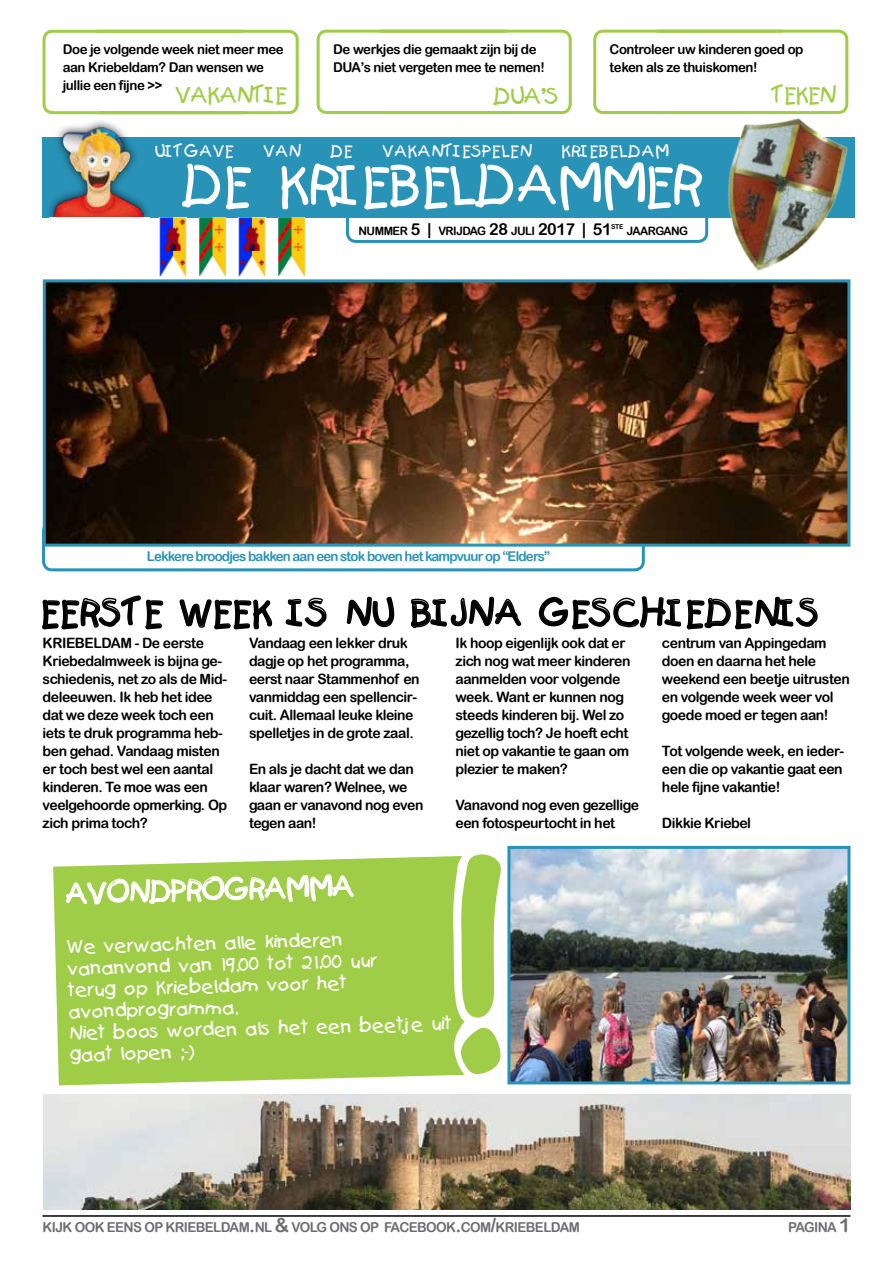
<style>
.page{position:relative;width:893px;height:1263px;background:#fff}
.page>*{position:absolute;margin:0;border:0;box-sizing:border-box;transform-origin:0 0}
.t1{font:54px "Kids Plain";letter-spacing:-.05em;color:#fff}
.t2{font:35.4px "Kids Plain";color:#000}
.t3{font:28.5px "Kids Plain";color:#fff}
.t4{font:22.5px "Kids Plain";letter-spacing:-.05em;color:#a0cd47}
.t5{font:18px/21.5px "Kids Plain";color:#fff}
.t6{font:16.5px "Kids Plain";letter-spacing:.01em;color:#fff}
.t7{font:14.25px/18px "Arial Rounded MT Bold";letter-spacing:-.03em;color:#000}
.t8{font:13.65px "Arial Rounded MT Bold";letter-spacing:-.045em;color:#6d6e71}
.t9{font:13.5px/18px "Arial Rounded MT Bold";letter-spacing:-.03em;color:#000}
.t10{font:13.5px "Arial Rounded MT Bold";letter-spacing:-.06em;color:#2992b7}
.t11{font:11.55px "Arial Rounded MT Bold";letter-spacing:-.045em;color:#000}
.t12{font:6.75px "Arial Rounded MT Bold";color:#000}
.s1{font-size:16.5px}
.s2{font-size:19.5px}
</style>
<div class="page">
<hr style="left:43px;top:1215px;width:807px;height:2px;background:#000">
<svg style="left:42px;top:595px;width:122px;height:35px"></svg>
<svg style="left:179px;top:599px;width:94px;height:31px"></svg>
<svg style="left:285px;top:597px;width:42px;height:30px"></svg>
<svg style="left:346px;top:596px;width:49px;height:32px"></svg>
<svg style="left:410px;top:571px;width:112px;height:57px"></svg>
<svg style="left:538px;top:596px;width:280px;height:34px"></svg>
<div style="left:42px;top:521px;width:603px;height:50px;border:3px solid #2992b7;border-radius:9px"></div>
<div style="left:53px;top:856px;width:385px;height:229px;background:#a0cd47"></div>
<svg style="left:438px;top:845px;width:94px;height:240px"></svg>
<svg style="left:65px;top:856px;width:290px;height:120px"></svg>
<img style="left:47px;top:283px;width:799px;height:260px">
<div style="left:43px;top:279px;width:807px;height:268px;border:3px solid #2992b7"></div>
<img style="left:511px;top:850px;width:335px;height:230px">
<div style="left:507px;top:846px;width:343px;height:238px;border:3px solid #2992b7"></div>
<div style="left:346px;top:193px;width:362px;height:50px;border:3px solid #2992b7;border-radius:9px"></div>
<div style="left:43px;top:137px;width:812px;height:80px;background:#2992b7"></div>
<svg style="left:42px;top:29px;width:257px;height:86px"></svg>
<svg style="left:316px;top:29px;width:256px;height:86px"></svg>
<svg style="left:593px;top:29px;width:256px;height:86px"></svg>
<div style="left:45px;top:118px;width:106px;height:109px;background:#000;opacity:.75"></div>
<img style="left:51px;top:124px;width:92px;height:93px">
<div style="left:49px;top:217px;width:101px;height:15px;background:#fff"></div>
<img style="left:683px;top:98px;width:172px;height:193px">
<img style="left:160px;top:218px;width:26px;height:58px">
<img style="left:43px;top:1094px;width:807px;height:115px">
<img style="left:199px;top:218px;width:27px;height:57px">
<img style="left:239px;top:218px;width:26px;height:58px">
<img style="left:278px;top:218px;width:27px;height:57px">
<p class="t9" style="left:333px;top:40px;width:213px">De werkjes die gemaakt zijn bij de<br>DUA’s niet vergeten mee te nemen!</p>
<p class="t9" style="left:610px;top:40px;width:195px">Controleer uw kinderen goed op teken als ze thuiskomen!</p>
<h3 class="t4" style="left:772px;top:81px;width:66px">TEKEN</h3>
<p class="t9" style="left:63px;top:40px;width:222px">Doe je volgende week niet meer mee aan Kriebeldam? Dan wensen we jullie een fijne &gt;&gt;</p>
<h3 class="t4" style="left:175px;top:81px;width:114px">VAKANTIE</h3>
<h3 class="t4" style="left:493px;top:82px;width:68px">DUA’S</h3>
<p class="t6" style="left:155px;top:141px;width:81px">UITGAVE</p>
<p class="t6" style="left:263px;top:141px;width:40px">VAN</p>
<p class="t6" style="left:330px;top:141px;width:24px">DE</p>
<p class="t6" style="left:382px;top:141px;width:152px">VAKANTIESPELEN</p>
<p class="t6" style="left:561px;top:141px;width:110px">KRIEBELDAM</p>
<h1 class="t1" style="left:182px;top:152px;width:523px">DE KRIEBELDAMMER</h1>
<p class="t11" style="left:359px;top:224px;width:255px">NUMMER <span class="s1">5 |</span> VRIJDAG <span class="s1">28</span> JULI <span class="s1">2017 | 51</span></p>
<p class="t12" style="left:611px;top:223px;width:14px">STE</p>
<p class="t11" style="left:627px;top:224px;width:63px">JAARGANG</p>
<p class="t10" style="left:147px;top:549px;width:405px">Lekkere broodjes bakken aan een stok boven het kampvuur op “Elders”</p>
<h2 class="t2" style="left:41px;top:591px;width:781px">EERSTE WEEK IS NU BIJNA GESCHIEDENIS</h2>
<p class="t7" style="left:43px;top:634px;width:186px">KRIEBELDAM - De eerste<br>Kriebedalmweek is bijna ge&shy;schiedenis, net zo als de Mid&shy;deleeuwen. Ik heb het idee dat we deze week toch een iets te druk programma heb&shy;ben gehad. Vandaag misten er toch best wel een aantal kinderen. Te moe was een veelgehoorde opmerking. Op zich prima toch?</p>
<p class="t7" style="left:249px;top:634px;width:172px">Vandaag een lekker druk dagje op het programma, eerst naar Stammenhof en vanmiddag een spellencir&shy;cuit. Allemaal leuke kleine spelletjes in de grote zaal.</p>
<p class="t7" style="left:249px;top:760px;width:176px">En als je dacht dat we dan klaar waren? Welnee, we gaan er vanavond nog even tegen aan!</p>
<p class="t7" style="left:455px;top:634px;width:177px">Ik hoop eigenlijk ook dat er zich nog wat meer kinderen aanmelden voor volgende week. Want er kunnen nog steeds kinderen bij. Wel zo gezellig toch? Je hoeft echt niet op vakantie te gaan om plezier te maken?</p>
<p class="t7" style="left:455px;top:796px;width:185px">Vanavond nog even gezellige een fotospeurtocht in het</p>
<h3 class="t3" style="left:65px;top:875px;width:291px;rotate:-1deg">AVONDPROGRAMMA</h3>
<p class="t5" style="left:67px;top:935px;width:385px;rotate:-1deg">We verwachten alle kinderen vananvond van 19.00 tot 21.00 uur<br>terug op Kriebeldam voor het avondprogramma.<br>Niet boos worden als het een beetje uit</p>
<p class="t5" style="left:70px;top:1044px;width:128px;rotate:-1deg">gaat lopen ;-)</p>
<p class="t7" style="left:662px;top:634px;width:189px">centrum van Appingedam doen en daarna het hele weekend een beetje uitrusten en volgende week weer vol goede moed er tegen aan!</p>
<p class="t7" style="left:662px;top:742px;width:184px;text-align:justify">Tot volgende week, en ieder&shy;een die op vakantie gaat een hele fijne vakantie!</p>
<p class="t7" style="left:662px;top:814px;width:91px">Dikkie Kriebel</p>
<p class="t8" style="left:43px;top:1219px;width:539px">KIJK OOK EENS OP KRIEBELDAM<span class="s2">.</span>NL <span class="s2">&amp;</span> VOLG ONS OP FACEBOOK<span class="s2">.</span>COM<span class="s2">/</span>KRIEBELDAM</p>
<p class="t8" style="left:788px;top:1219px;width:64px">PAGINA <span class="s2">1</span></p>
</div>
